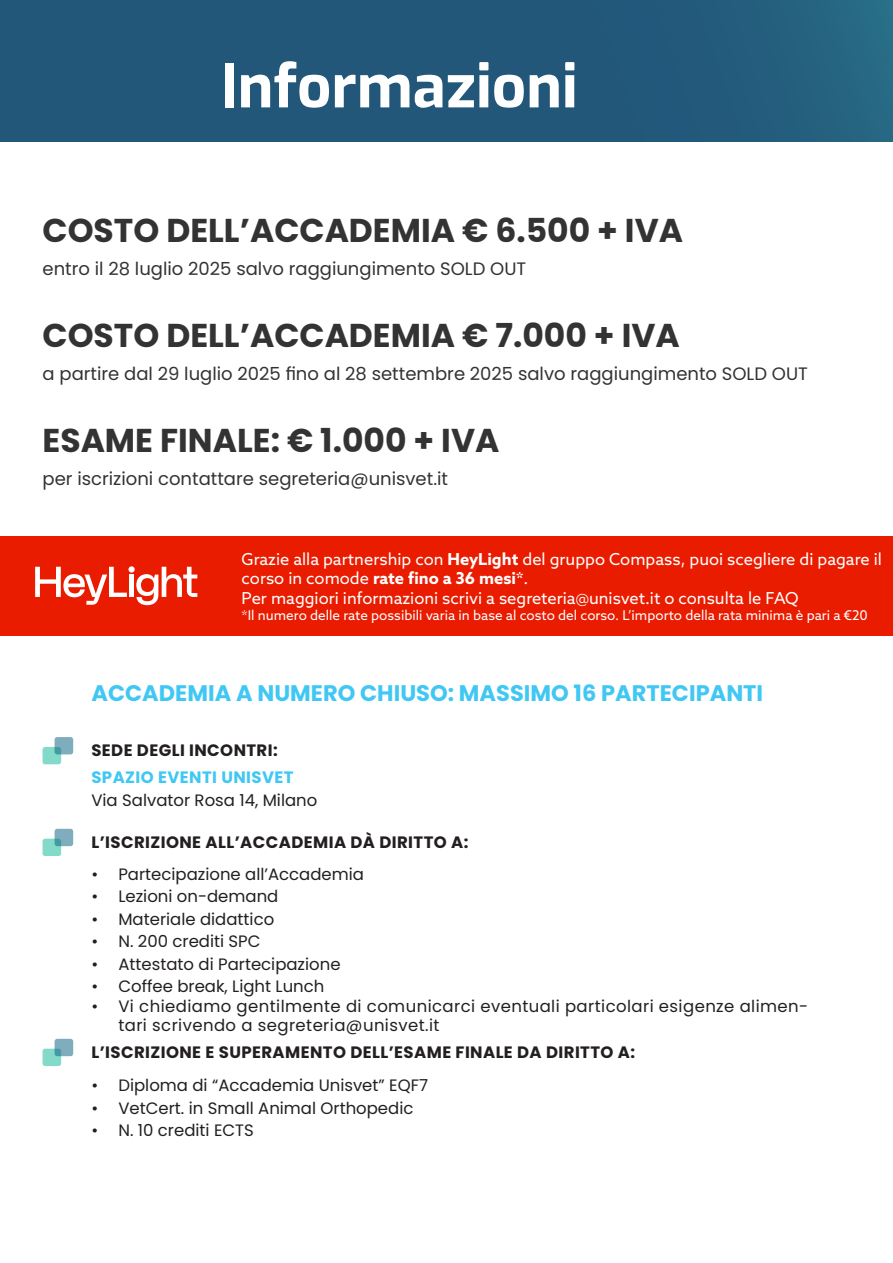
<style>
.page{position:relative;width:893px;height:1263px;background:#fff}
.page>*{position:absolute;margin:0;border:0;box-sizing:border-box;transform-origin:0 0}
.t1{font:60px "Exo";color:#fff}
.t2{font:700 33px "Poppins";color:#333}
.t3{font:700 22.5px "Poppins";color:#40c7f4}
.t4{font:18px "Poppins";color:#333}
.t5{font:16.5px "Poppins";color:#231f20}
.t6{font:16.5px/19.5px "Azo Sans";color:#fff}
.t7{font:16.5px/19.5px "Poppins";letter-spacing:.025em;color:#231f20}
.t8{font:700 16.5px "Poppins";letter-spacing:.025em;color:#231f20}
.t9{font:700 16.5px "Poppins";letter-spacing:.025em;color:#40c7f4}
.t10{font:13.5px "Azo Sans";color:#fff}
.s1{font-weight:700}
</style>
<div class="page">
<div style="left:0;top:0;width:893px;height:141px;background:linear-gradient(to right,#215478,#245f7f)"></div>
<div style="left:0;top:536px;width:893px;height:100px;background:#ea1c00"></div>
<svg style="left:128px;top:566px;width:7px;height:7px"></svg>
<div style="left:129px;top:574px;width:5px;height:23px;background:#fff"></div>
<svg style="left:35px;top:567px;width:92px;height:38px"></svg>
<svg style="left:136px;top:567px;width:61px;height:38px"></svg>
<div style="left:43px;top:839px;width:18px;height:17px;background:#83dac9;border-radius:3px"></div>
<div style="left:43px;top:747px;width:18px;height:17px;background:#83dac9;border-radius:3px"></div>
<svg style="left:55px;top:829px;width:18px;height:17px"></svg>
<svg style="left:55px;top:737px;width:18px;height:17px"></svg>
<div style="left:43px;top:1049px;width:18px;height:17px;background:#83dac9;border-radius:3px"></div>
<svg style="left:55px;top:1039px;width:18px;height:17px"></svg>
<p class="t1" style="left:221px;top:42px;width:358px">Informazioni</p>
<p class="t2" style="left:43px;top:211px;width:642px">COSTO DELL’ACCADEMIA € 6.500 + IVA</p>
<p class="t4" style="left:43px;top:258px;width:485px">entro il 28 luglio 2025 salvo raggiungimento SOLD OUT</p>
<p class="t2" style="left:43px;top:316px;width:639px">COSTO DELL’ACCADEMIA € 7.000 + IVA</p>
<p class="t4" style="left:43px;top:363px;width:767px">a partire dal 29 luglio 2025 fino al 28 settembre 2025 salvo raggiungimento SOLD OUT</p>
<p class="t2" style="left:43px;top:421px;width:458px">ESAME FINALE: € 1.000 + IVA</p>
<p class="t4" style="left:43px;top:468px;width:407px">per iscrizioni contattare segreteria@unisvet.it</p>
<p class="t6" style="left:242px;top:549px;width:642px">Grazie alla partnership con <span class="s1">HeyLight</span> del gruppo Compass, puoi scegliere di pagare il corso in comode <span class="s1">rate fino a 36 mesi*</span>.</p>
<p class="t6" style="left:242px;top:588px;width:558px">Per maggiori informazioni scrivi a segreteria@unisvet.it o consulta le FAQ</p>
<p class="t10" style="left:242px;top:606px;width:628px">*Il numero delle rate possibili varia in base al costo del corso. L’importo della rata minima è pari a €20</p>
<p class="t3" style="left:91px;top:680px;width:673px">ACCADEMIA A NUMERO CHIUSO: MASSIMO 16 PARTECIPANTI</p>
<p class="t8" style="left:91px;top:741px;width:188px">SEDE DEGLI INCONTRI:</p>
<p class="t9" style="left:91px;top:768px;width:204px">SPAZIO EVENTI UNISVET</p>
<p class="t5" style="left:91px;top:790px;width:227px">Via Salvator Rosa 14, Milano</p>
<p class="t8" style="left:91px;top:833px;width:378px">L’ISCRIZIONE ALL’ACCADEMIA DÀ DIRITTO A:</p>
<p class="t5" style="left:91px;top:864px;width:274px">• Partecipazione all’Accademia</p>
<p class="t5" style="left:91px;top:887px;width:188px">• Lezioni on-demand</p>
<p class="t5" style="left:91px;top:909px;width:184px">• Materiale didattico</p>
<p class="t5" style="left:91px;top:932px;width:171px">• N. 200 crediti SPC</p>
<p class="t5" style="left:91px;top:954px;width:251px">• Attestato di Partecipazione</p>
<p class="t5" style="left:91px;top:977px;width:235px">• Coffee break, Light Lunch</p>
<p class="t7" style="left:118px;top:996px;width:691px;text-indent:-27px">• Vi chiediamo gentilmente di comunicarci eventuali particolari esigenze alimen&shy;tari scrivendo a segreteria@unisvet.it</p>
<p class="t8" style="left:91px;top:1043px;width:545px">L’ISCRIZIONE E SUPERAMENTO DELL’ESAME FINALE DA DIRITTO A:</p>
<p class="t5" style="left:91px;top:1076px;width:338px">• Diploma di “Accademia Unisvet” EQF7</p>
<p class="t5" style="left:91px;top:1098px;width:323px">• VetCert. in Small Animal Orthopedic</p>
<p class="t5" style="left:91px;top:1121px;width:164px">• N. 10 crediti ECTS</p>
</div>
